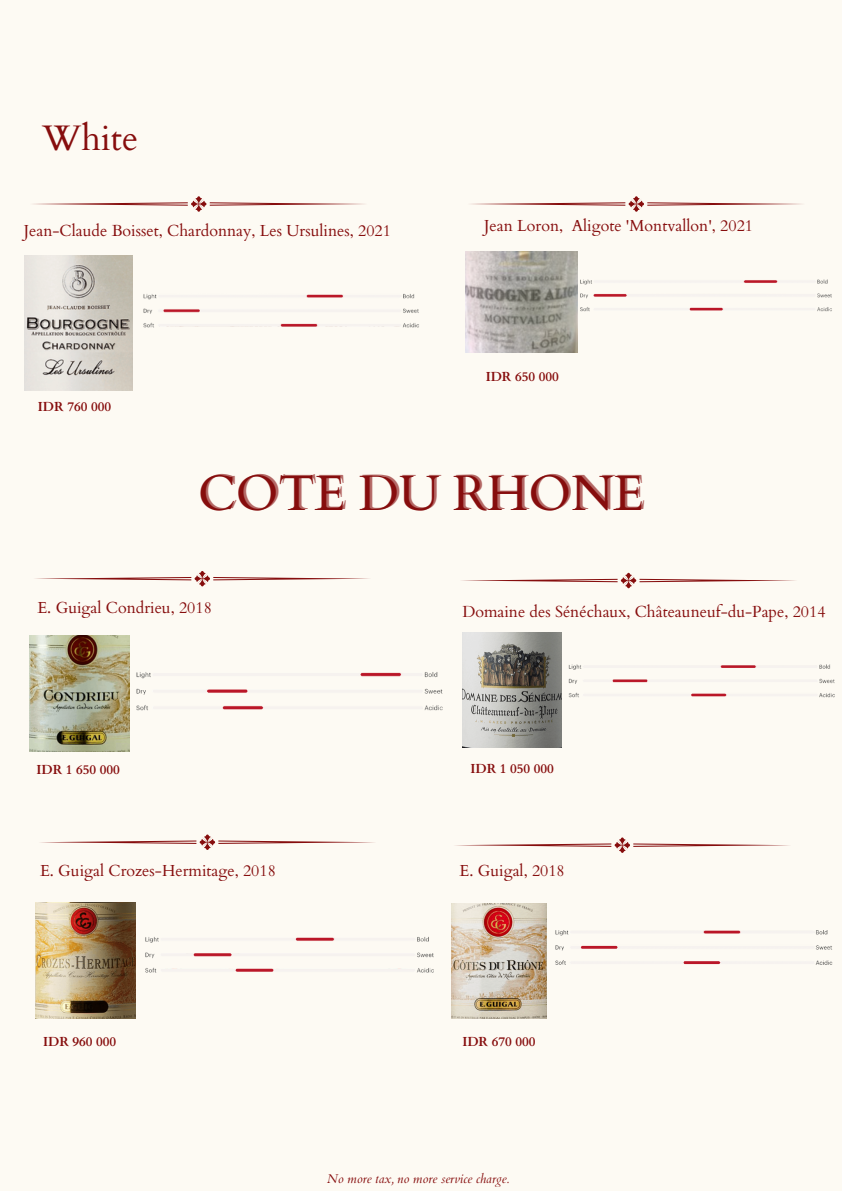
<style>
.page{position:relative;width:842px;height:1191px;background:#fff}
.page>*{position:absolute;margin:0;border:0;box-sizing:border-box;transform-origin:0 0}
.t1{font:49.5px "Cardo";color:#860d0d}
.t2{font:35.5px "Cardo";color:#860d0d}
.t3{font:16px "Cardo";color:#860d0d}
.t4{font:700 13.1px "Cardo";color:#860d0d}
.t5{font:italic 12.7px "Cardo";color:#860d0d}
</style>
<div class="page">
<div style="left:0;top:0;width:842px;height:1190px;background:#fdfaf3"></div>
<svg style="left:33px;top:196px;width:331px;height:16px"></svg>
<svg style="left:471px;top:196px;width:331px;height:16px"></svg>
<svg style="left:35px;top:571px;width:335px;height:15px"></svg>
<img style="left:29px;top:635px;width:101px;height:116px">
<img style="left:136px;top:672px;width:307px;height:39px">
<svg style="left:461px;top:572px;width:335px;height:16px"></svg>
<img style="left:463px;top:632px;width:99px;height:115px">
<img style="left:568px;top:664px;width:267px;height:34px">
<svg style="left:40px;top:834px;width:335px;height:15px"></svg>
<svg style="left:455px;top:837px;width:335px;height:15px"></svg>
<img style="left:35px;top:902px;width:101px;height:116px">
<img style="left:145px;top:936px;width:289px;height:37px">
<img style="left:452px;top:903px;width:95px;height:115px">
<img style="left:555px;top:930px;width:278px;height:35px">
<img style="left:24px;top:256px;width:108px;height:134px">
<img style="left:143px;top:294px;width:276px;height:34px">
<img style="left:466px;top:251px;width:111px;height:102px">
<img style="left:577px;top:276px;width:255px;height:40px">
<p class="t2" style="left:42px;top:114px;width:97px">White</p>
<p class="t3" style="left:24px;top:220px;width:369px">Jean-Claude Boisset, Chardonnay, Les Ursulines, 2021</p>
<p class="t4" style="left:38px;top:398px;width:75px">IDR 760 000</p>
<p class="t3" style="left:484px;top:215px;width:270px">Jean Loron, Aligote 'Montvallon', 2021</p>
<h4 class="t4" style="left:486px;top:367px;width:75px">IDR 650 000</h4>
<h3 class="t1" style="left:198px;top:461px;width:447px">COTE DU RHONE</h3>
<h2 class="t3" style="left:37px;top:597px;width:176px">E. Guigal Condrieu, 2018</h2>
<h3 class="t3" style="left:462px;top:601px;width:365px">Domaine des Sénéchaux, Châteauneuf-du-Pape, 2014</h3>
<p class="t4" style="left:37px;top:761px;width:85px">IDR 1 650 000</p>
<p class="t4" style="left:470px;top:760px;width:85px">IDR 1 050 000</p>
<p class="t3" style="left:40px;top:860px;width:237px">E. Guigal Crozes-Hermitage, 2018</p>
<p class="t3" style="left:460px;top:860px;width:107px">E. Guigal, 2018</p>
<h4 class="t4" style="left:43px;top:1033px;width:75px">IDR 960 000</h4>
<p class="t4" style="left:462px;top:1033px;width:75px">IDR 670 000</p>
<h1 class="t5" style="left:327px;top:1170px;width:183px">No more tax, no more service charge.</h1>
</div>
